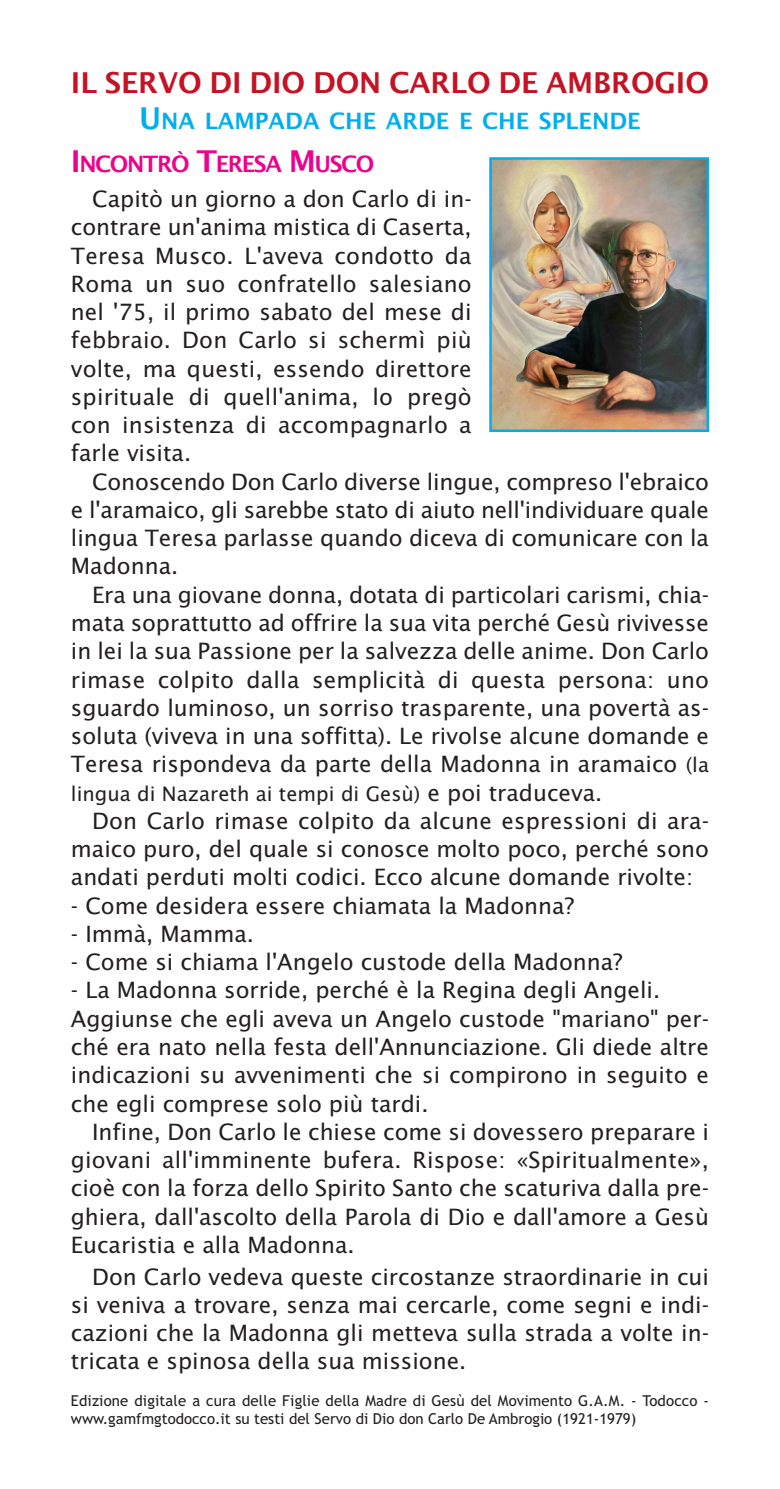
<style>
.page{position:relative;width:780px;height:1489px;background:#fff}
.page>*{position:absolute;margin:0;border:0;box-sizing:border-box;transform-origin:0 0}
.t1{font:600 28.75px "Lucida Sans";letter-spacing:-.005em;color:#c41324}
.t2{font:22.5px/28.2px "Lucida Sans";color:#231f20;text-align:justify}
.t3{font:600 22.5px/43px "Lucida Sans";color:#00aeef}
.t4{font:20px "Lucida Sans";color:#231f20}
.t5{font:15px/18px "Trebuchet MS";letter-spacing:.01em;color:#231f20}
.s1{font-size:30px}
.s2{font-size:30px;color:#ed028c}
.s3{color:#ed028c}
.s4{font-size:20px}
.s5{font-size:22.5px}
</style>
<div class="page">
<img style="left:492px;top:160px;width:214px;height:269px">
<div style="left:489px;top:157px;width:220px;height:275px;border:2px solid #00aeef"></div>
<p class="t1" style="left:71px;top:66px;width:639px">IL SERVO DI DIO DON CARLO DE AMBROGIO</p>
<p class="t3" style="left:71px;top:99px;width:571px;text-indent:68px"><span class="s1">U</span>NA LAMPADA CHE ARDE E CHE SPLENDE<br><span class="s2">I</span><span class="s3">NCONTRÒ</span> <span class="s2">T</span><span class="s3">ERESA</span> <span class="s2">M</span><span class="s3">USCO</span></p>
<p class="t2" style="left:71px;top:185px;width:402px;text-indent:21px">Capitò un giorno a don Carlo di in&shy;contrare un'anima mistica di Caserta, Teresa Musco. L'aveva condotto da Roma un suo confratello salesiano nel '75, il primo sabato del mese di febbraio. Don Carlo si schermì più volte, ma questi, essendo direttore spirituale di quell'anima, lo pregò con insistenza di accompagnarlo a farle visita.</p>
<p class="t2" style="left:71px;top:468px;width:639px;text-indent:21px">Conoscendo Don Carlo diverse lingue, compreso l'ebraico e l'aramaico, gli sarebbe stato di aiuto nell'individuare quale lingua Teresa parlasse quando diceva di comunicare con la Madonna.</p>
<p class="t2" style="left:71px;top:581px;width:639px;text-indent:21px">Era una giovane donna, dotata di particolari carismi, chia&shy;mata soprattutto ad offrire la sua vita perché Gesù rivivesse in lei la sua Passione per la salvezza delle anime. Don Carlo rimase colpito dalla semplicità di questa persona: uno sguardo luminoso, un sorriso trasparente, una povertà as&shy;soluta (viveva in una soffitta). Le rivolse alcune domande e Teresa rispondeva da parte della Madonna in aramaico <span class="s4">(la</span></p>
<p class="t4" style="left:71px;top:782px;width:533px">lingua di Nazareth ai tempi di Gesù) <span class="s5">e poi traduceva.</span></p>
<p class="t2" style="left:71px;top:807px;width:639px;text-indent:21px">Don Carlo rimase colpito da alcune espressioni di ara&shy;maico puro, del quale si conosce molto poco, perché sono andati perduti molti codici. Ecco alcune domande rivolte:</p>
<p class="t2" style="left:71px;top:891px;width:504px">- Come desidera essere chiamata la Madonna?</p>
<p class="t2" style="left:71px;top:920px;width:184px">- Immà, Mamma.</p>
<p class="t2" style="left:71px;top:948px;width:553px">- Come si chiama l'Angelo custode della Madonna?</p>
<p class="t2" style="left:71px;top:976px;width:639px;text-align:left">- La Madonna sorride, perché è la Regina degli Angeli.<br>Aggiunse che egli aveva un Angelo custode "mariano" per&shy;ché era nato nella festa dell'Annunciazione. Gli diede altre indicazioni su avvenimenti che si compirono in seguito e che egli comprese solo più tardi.</p>
<p class="t2" style="left:71px;top:1117px;width:639px;text-indent:21px">Infine, Don Carlo le chiese come si dovessero preparare i giovani all'imminente bufera. Rispose: «Spiritualmente», cioè con la forza dello Spirito Santo che scaturiva dalla pre&shy;ghiera, dall'ascolto della Parola di Dio e dall'amore a Gesù Eucaristia e alla Madonna.</p>
<p class="t2" style="left:71px;top:1262px;width:639px;text-indent:21px">Don Carlo vedeva queste circostanze straordinarie in cui si veniva a trovare, senza mai cercarle, come segni e indi&shy;cazioni che la Madonna gli metteva sulla strada a volte in&shy;tricata e spinosa della sua missione.</p>
<p class="t5" style="left:71px;top:1391px;width:639px">Edizione digitale a cura delle Figlie della Madre di Gesù del Movimento G.A.M. - Todocco - www.gamfmgtodocco.it su testi del Servo di Dio don Carlo De Ambrogio (1921-1979)</p>
</div>
